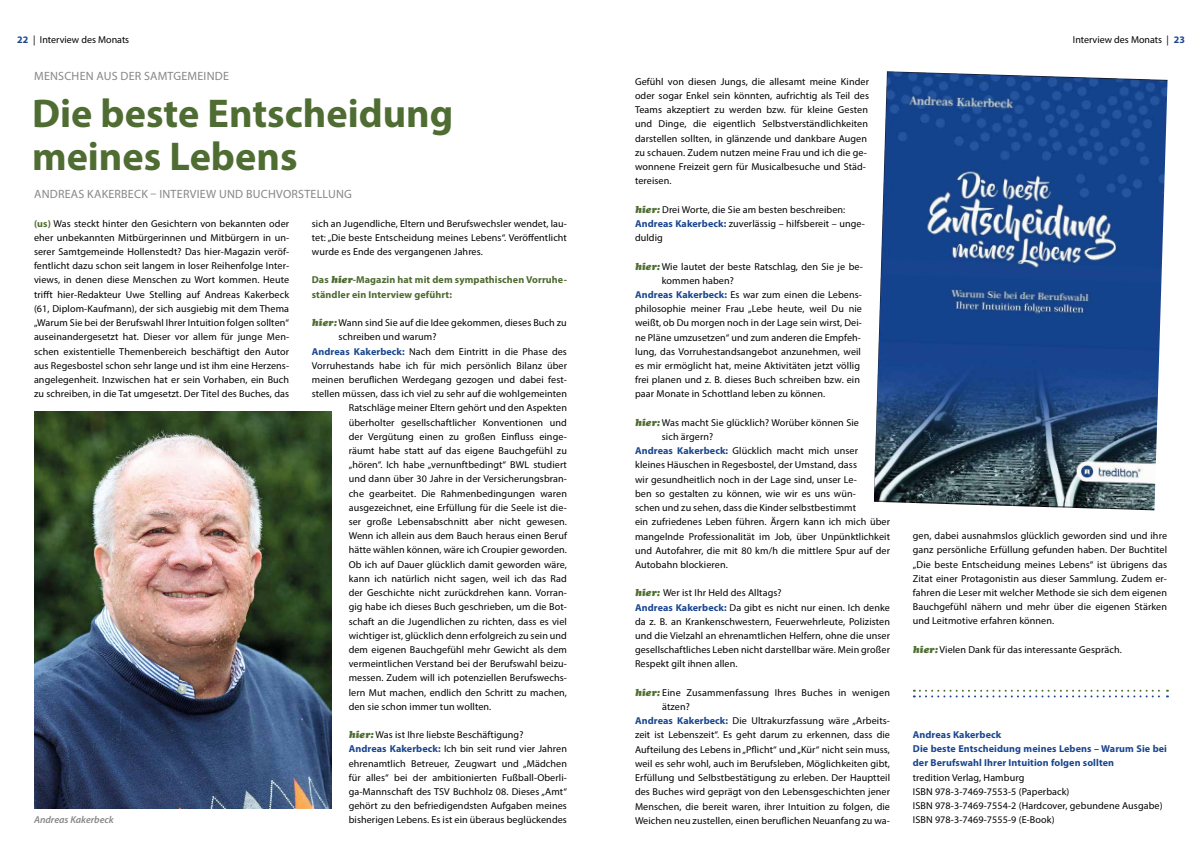
<style>
.page{position:relative;width:1202px;height:851px;background:#fff}
.page>*{position:absolute;margin:0;border:0;box-sizing:border-box;transform-origin:0 0}
.t1{font:700 40.3px/43px "Myriad Pro";color:#4f6d32}
.t2{font:12px "Myriad Pro";letter-spacing:.02em;color:#878787}
.t3{font:10px/14.2px "Myriad Pro";letter-spacing:.01em;color:#000}
.t4{font:700 10px/14.2px "Myriad Pro";letter-spacing:.01em;color:#1a468f}
.t5{font:700 10px/14.2px "Myriad Pro";letter-spacing:.01em;color:#4d6a30}
.t6{font:italic 600 10px "Myriad Pro";color:#878787}
.s1{font-weight:700;color:#1a468f}
.s2{font-family:"Cooper Black Std";font-style:italic;color:#4f6d32}
.s3{font-weight:700;color:#4f6d32}
.s4{font-family:"Cooper Black Std";font-weight:400;font-style:italic}
</style>
<div class="page">
<img style="left:874px;top:71px;width:293px;height:439px">
<img style="left:34px;top:411px;width:298px;height:397px">
<svg style="left:914px;top:689px;width:254px;height:8px"></svg>
<p class="t3" style="left:17px;top:32px;width:114px"><span class="s1">22</span> | Interview des Monats</p>
<p class="t3" style="left:1073px;top:32px;width:114px">Interview des Monats | <span class="s1">23</span></p>
<p class="t2" style="left:34px;top:68px;width:196px">MENSCHEN AUS DER SAMTGEMEINDE</p>
<p class="t3" style="left:635px;top:74px;width:236px">Gefühl von diesen Jungs, die allesamt meine Kinder oder sogar Enkel sein könnten, aufrichtig als Teil des Teams akzeptiert zu werden bzw. für kleine Gesten und Dinge, die eigentlich Selbstverständlichkeiten darstellen sollten, in glänzende und dankbare Augen zu schauen. Zudem nutzen meine Frau und ich die ge&shy;wonnene Freizeit gern für Musicalbesuche und Städ&shy;tereisen.</p>
<p class="t3" style="left:635px;top:202px;width:231px"><span class="s2">hier:</span> Drei Worte, die Sie am besten beschreiben:<br><span class="s1">Andreas Kakerbeck:</span> zuverlässig – hilfsbereit – unge&shy;duldig</p>
<p class="t3" style="left:635px;top:259px;width:230px"><span class="s2">hier:</span> Wie lautet der beste Ratschlag, den Sie je be-</p>
<p class="t3" style="left:662px;top:273px;width:74px">kommen haben?</p>
<p class="t3" style="left:635px;top:287px;width:229px"><span class="s1">Andreas Kakerbeck:</span> Es war zum einen die Lebens-</p>
<p class="t3" style="left:635px;top:301px;width:229px">philosophie meiner Frau „Lebe heute, weil Du nie</p>
<p class="t3" style="left:635px;top:316px;width:229px">weißt, ob Du morgen noch in der Lage sein wirst, Dei-</p>
<p class="t3" style="left:635px;top:330px;width:227px">ne Pläne umzusetzen“ und zum anderen die Empfeh-</p>
<p class="t3" style="left:635px;top:344px;width:228px">lung, das Vorruhestandsangebot anzunehmen, weil</p>
<p class="t3" style="left:635px;top:358px;width:226px">es mir ermöglicht hat, meine Aktivitäten jetzt völlig</p>
<p class="t3" style="left:635px;top:372px;width:226px">frei planen und z. B. dieses Buch schreiben bzw. ein</p>
<p class="t3" style="left:635px;top:387px;width:192px">paar Monate in Schottland leben zu können.</p>
<p class="t3" style="left:635px;top:415px;width:225px"><span class="s2">hier:</span> Was macht Sie glücklich? Worüber können Sie</p>
<p class="t3" style="left:662px;top:429px;width:53px">sich ärgern?</p>
<p class="t3" style="left:635px;top:443px;width:225px"><span class="s1">Andreas Kakerbeck:</span> Glücklich macht mich unser</p>
<p class="t3" style="left:635px;top:458px;width:224px">kleines Häuschen in Regesbostel, der Umstand, dass</p>
<p class="t3" style="left:635px;top:472px;width:224px">wir gesundheitlich noch in der Lage sind, unser Le-</p>
<p class="t3" style="left:635px;top:486px;width:223px">ben so gestalten zu können, wie wir es uns wün-</p>
<p class="t3" style="left:635px;top:500px;width:222px">schen und zu sehen, dass die Kinder selbstbestimmt</p>
<p class="t3" style="left:635px;top:514px;width:256px">ein zufriedenes Leben führen. Ärgern kann ich mich über</p>
<p class="t3" style="left:635px;top:529px;width:257px">mangelnde Professionalität im Job, über Unpünktlichkeit</p>
<p class="t3" style="left:635px;top:543px;width:256px">und Autofahrer, die mit 80 km/h die mittlere Spur auf der</p>
<p class="t3" style="left:635px;top:557px;width:94px">Autobahn blockieren.</p>
<p class="t3" style="left:635px;top:585px;width:257px"><span class="s2">hier:</span> Wer ist Ihr Held des Alltags?<br><span class="s1">Andreas Kakerbeck:</span> Da gibt es nicht nur einen. Ich denke da z. B. an Krankenschwestern, Feuerwehrleute, Polizisten und die Vielzahl an ehrenamtlichen Helfern, ohne die unser gesellschaftliches Leben nicht darstellbar wäre. Mein großer Respekt gilt ihnen allen.</p>
<p class="t3" style="left:635px;top:685px;width:256px"><span class="s2">hier:</span> Eine Zusammenfassung Ihres Buches in wenigen</p>
<p class="t3" style="left:662px;top:699px;width:29px">ätzen?</p>
<p class="t3" style="left:635px;top:713px;width:257px"><span class="s1">Andreas Kakerbeck:</span> Die Ultrakurzfassung wäre „Arbeits-</p>
<p class="t3" style="left:635px;top:727px;width:256px">zeit ist Lebenszeit“. Es geht darum zu erkennen, dass die</p>
<p class="t3" style="left:635px;top:742px;width:256px">Aufteilung des Lebens in „Pflicht“ und „Kür“ nicht sein muss,</p>
<p class="t3" style="left:635px;top:756px;width:257px">weil es sehr wohl, auch im Berufsleben, Möglichkeiten gibt,</p>
<p class="t3" style="left:635px;top:770px;width:257px">Erfüllung und Selbstbestätigung zu erleben. Der Hauptteil</p>
<p class="t3" style="left:635px;top:784px;width:257px">des Buches wird geprägt von den Lebensgeschichten jener</p>
<p class="t3" style="left:635px;top:798px;width:256px">Menschen, die bereit waren, ihrer Intuition zu folgen, die</p>
<p class="t3" style="left:635px;top:813px;width:257px">Weichen neu zustellen, einen beruflichen Neuanfang zu wa-</p>
<h1 class="t1" style="left:32px;top:90px;width:423px">Die beste Entscheidung meines Lebens</h1>
<p class="t2" style="left:34px;top:187px;width:319px">ANDREAS KAKERBECK – INTERVIEW UND BUCHVORSTELLUNG</p>
<p class="t3" style="left:34px;top:216px;width:257px;text-align:justify"><span class="s3">(us)</span> Was steckt hinter den Gesichtern von bekannten oder eher unbekannten Mitbürgerinnen und Mitbürgern in un&shy;serer Samtgemeinde Hollenstedt? Das hier-Magazin veröf&shy;fentlicht dazu schon seit langem in loser Reihenfolge Inter&shy;views, in denen diese Menschen zu Wort kommen. Heute trifft hier-Redakteur Uwe Stelling auf Andreas Kakerbeck (61, Diplom-Kaufmann), der sich ausgiebig mit dem Thema „Warum Sie bei der Berufswahl Ihrer Intuition folgen sollten“ auseinandergesetzt hat. Dieser vor allem für junge Men&shy;schen existentielle Themenbereich beschäftigt den Autor aus Regesbostel schon sehr lange und ist ihm eine Herzens&shy;angelegenheit. Inzwischen hat er sein Vorhaben, ein Buch zu schreiben, in die Tat umgesetzt. Der Titel des Buches, das</p>
<p class="t3" style="left:312px;top:216px;width:257px;text-align:justify">sich an Jugendliche, Eltern und Berufswechsler wendet, lau&shy;tet: „Die beste Entscheidung meines Lebens“. Veröffentlicht wurde es Ende des vergangenen Jahres.</p>
<p class="t5" style="left:312px;top:272px;width:257px">Das <span class="s4">hier</span>-Magazin hat mit dem sympathischen Vorruhe&shy;ständler ein Interview geführt:</p>
<p class="t3" style="left:312px;top:315px;width:256px"><span class="s2">hier:</span> Wann sind Sie auf die Idee gekommen, dieses Buch zu</p>
<p class="t3" style="left:339px;top:329px;width:99px">schreiben und warum?</p>
<p class="t3" style="left:312px;top:344px;width:257px"><span class="s1">Andreas Kakerbeck:</span> Nach dem Eintritt in die Phase des</p>
<p class="t3" style="left:312px;top:358px;width:257px">Vorruhestands habe ich für mich persönlich Bilanz über</p>
<p class="t3" style="left:312px;top:372px;width:257px">meinen beruflichen Werdegang gezogen und dabei fest-</p>
<p class="t3" style="left:312px;top:386px;width:257px">stellen müssen, dass ich viel zu sehr auf die wohlgemeinten</p>
<p class="t3" style="left:349px;top:400px;width:220px">Ratschläge meiner Eltern gehört und den Aspekten</p>
<p class="t3" style="left:349px;top:415px;width:220px">überholter gesellschaftlicher Konventionen und</p>
<p class="t3" style="left:349px;top:429px;width:220px">der Vergütung einen zu großen Einfluss einge-</p>
<p class="t3" style="left:349px;top:443px;width:220px">räumt habe statt auf das eigene Bauchgefühl zu</p>
<p class="t3" style="left:349px;top:457px;width:220px">„hören“. Ich habe „vernunftbedingt“ BWL studiert</p>
<p class="t3" style="left:349px;top:471px;width:220px">und dann über 30 Jahre in der Versicherungsbran-</p>
<p class="t3" style="left:349px;top:486px;width:220px">che gearbeitet. Die Rahmenbedingungen waren</p>
<p class="t3" style="left:349px;top:500px;width:220px">ausgezeichnet, eine Erfüllung für die Seele ist die-</p>
<p class="t3" style="left:349px;top:514px;width:220px">ser große Lebensabschnitt aber nicht gewesen.</p>
<p class="t3" style="left:349px;top:528px;width:220px">Wenn ich allein aus dem Bauch heraus einen Beruf</p>
<p class="t3" style="left:349px;top:542px;width:220px">hätte wählen können, wäre ich Croupier geworden.</p>
<p class="t3" style="left:349px;top:557px;width:220px">Ob ich auf Dauer glücklich damit geworden wäre,</p>
<p class="t3" style="left:349px;top:571px;width:220px">kann ich natürlich nicht sagen, weil ich das Rad</p>
<p class="t3" style="left:349px;top:585px;width:220px">der Geschichte nicht zurückdrehen kann. Vorran-</p>
<p class="t3" style="left:349px;top:599px;width:220px">gig habe ich dieses Buch geschrieben, um die Bot-</p>
<p class="t3" style="left:349px;top:613px;width:220px">schaft an die Jugendlichen zu richten, dass es viel</p>
<p class="t3" style="left:349px;top:628px;width:220px">wichtiger ist, glücklich denn erfolgreich zu sein und</p>
<p class="t3" style="left:349px;top:642px;width:220px">dem eigenen Bauchgefühl mehr Gewicht als dem</p>
<p class="t3" style="left:349px;top:656px;width:220px">vermeintlichen Verstand bei der Berufswahl beizu-</p>
<p class="t3" style="left:349px;top:670px;width:220px">messen. Zudem will ich potenziellen Berufswechs-</p>
<p class="t3" style="left:349px;top:684px;width:220px">lern Mut machen, endlich den Schritt zu machen,</p>
<p class="t3" style="left:349px;top:699px;width:144px">den sie schon immer tun wollten.</p>
<p class="t3" style="left:349px;top:727px;width:220px"><span class="s2">hier:</span> Was ist Ihre liebste Beschäftigung?<br><span class="s1">Andreas Kakerbeck:</span> Ich bin seit rund vier Jahren ehrenamtlich Betreuer, Zeugwart und „Mädchen für alles“ bei der ambitionierten Fußball-Oberli&shy;ga-Mannschaft des TSV Buchholz 08. Dieses „Amt“ gehört zu den befriedigendsten Aufgaben meines bisherigen Lebens. Es ist ein überaus beglückendes</p>
<p class="t3" style="left:913px;top:528px;width:256px;text-align:justify">gen, dabei ausnahmslos glücklich geworden sind und ihre ganz persönliche Erfüllung gefunden haben. Der Buchtitel „Die beste Entscheidung meines Lebens“ ist übrigens das Zitat einer Protagonistin aus dieser Sammlung. Zudem er&shy;fahren die Leser mit welcher Methode sie sich dem eigenen Bauchgefühl nähern und mehr über die eigenen Stärken und Leitmotive erfahren können.</p>
<p class="t3" style="left:913px;top:642px;width:210px"><span class="s2">hier:</span> Vielen Dank für das interessante Gespräch.</p>
<p class="t4" style="left:913px;top:727px;width:256px">Andreas Kakerbeck<br>Die beste Entscheidung meines Lebens – Warum Sie bei der Berufswahl Ihrer Intuition folgen sollten</p>
<p class="t3" style="left:913px;top:770px;width:251px">tredition Verlag, Hamburg<br>ISBN 978-3-7469-7553-5 (Paperback)<br>ISBN 978-3-7469-7554-2 (Hardcover, gebundene Ausgabe)</p>
<p class="t6" style="left:34px;top:812px;width:81px">Andreas Kakerbeck</p>
<p class="t3" style="left:913px;top:812px;width:143px">ISBN 978-3-7469-7555-9 (E-Book)</p>
</div>
